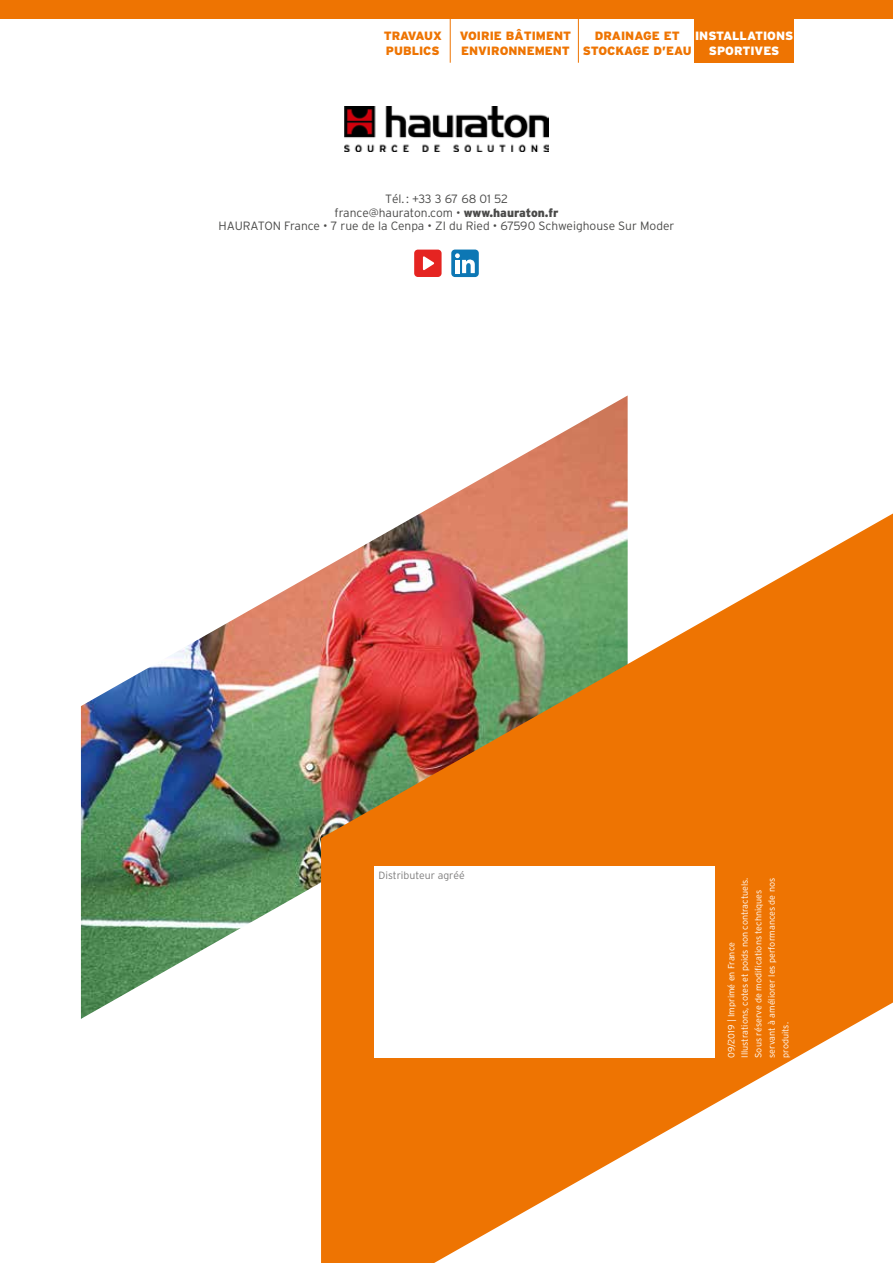
<style>
.page{position:relative;width:893px;height:1263px;background:#fff}
.page>*{position:absolute;margin:0;border:0;box-sizing:border-box;transform-origin:0 0}
.t1{font:300 12px/13.5px "Interstate";color:#4a4a49;text-align:center}
.t2{font:900 12px/14.4px "Interstate";color:#ee7402}
.t3{font:900 12px/14.4px "Interstate";color:#fff;text-align:center}
.t4{font:300 10.5px "Interstate";color:#7c7b7b}
.t5{font:300 9px/13.5px "Interstate";color:#fff}
.s1{font-weight:900}
</style>
<div class="page">
<img style="left:81px;top:395px;width:547px;height:624px">
<svg style="left:321px;top:513px;width:572px;height:750px;fill:#ee7402"></svg>
<div style="left:414px;top:250px;width:28px;height:27px;background:#e52421;border-radius:4px"></div>
<svg style="left:423px;top:256px;width:11px;height:14px"></svg>
<div style="left:451px;top:250px;width:28px;height:27px;background:#0d77b4;border-radius:4px"></div>
<svg style="left:455px;top:253px;width:20px;height:20px"></svg>
<img style="left:344px;top:106px;width:205px;height:46px">
<div style="left:374px;top:866px;width:340px;height:192px;background:#fff"></div>
<div style="left:694px;top:1px;width:100px;height:62px;background:#ee7402"></div>
<hr style="left:578px;top:7px;width:1px;height:56px;background:#ee7402">
<hr style="left:450px;top:7px;width:1px;height:56px;background:#ee7402">
<div style="left:0;top:0;width:893px;height:18px;background:#ee7402"></div>
<h1 class="t2" style="left:384px;top:29px;width:60px">TRAVAUX<br>PUBLICS</h1>
<h1 class="t2" style="left:460px;top:29px;width:113px">VOIRIE BÂTIMENT<br>ENVIRONNEMENT</h1>
<h1 class="t2" style="left:583px;top:29px;width:110px;text-align:center">DRAINAGE ET<br>STOCKAGE D’EAU</h1>
<h1 class="t3" style="left:695px;top:29px;width:100px">INSTALLATIONS<br>SPORTIVES</h1>
<h1 class="t1" style="left:219px;top:192px;width:457px">Tél. : +33 3 67 68 01 52<br>france@hauraton.com • <span class="s1">www.hauraton.fr<br></span>HAURATON France • 7 rue de la Cenpa • ZI du Ried • 67590 Schweighouse Sur Moder</h1>
<p class="t4" style="left:378px;top:869px;width:88px">Distributeur agréé</p>
<p class="t5" style="left:724px;top:1058px;width:182px;rotate:-90deg">09/2019 | Imprimé en France<br>Illustrations, cotes et poids non contractuels.<br>Sous réserve de modifications techniques servant à améliorer les performances de nos produits.</p>
</div>
